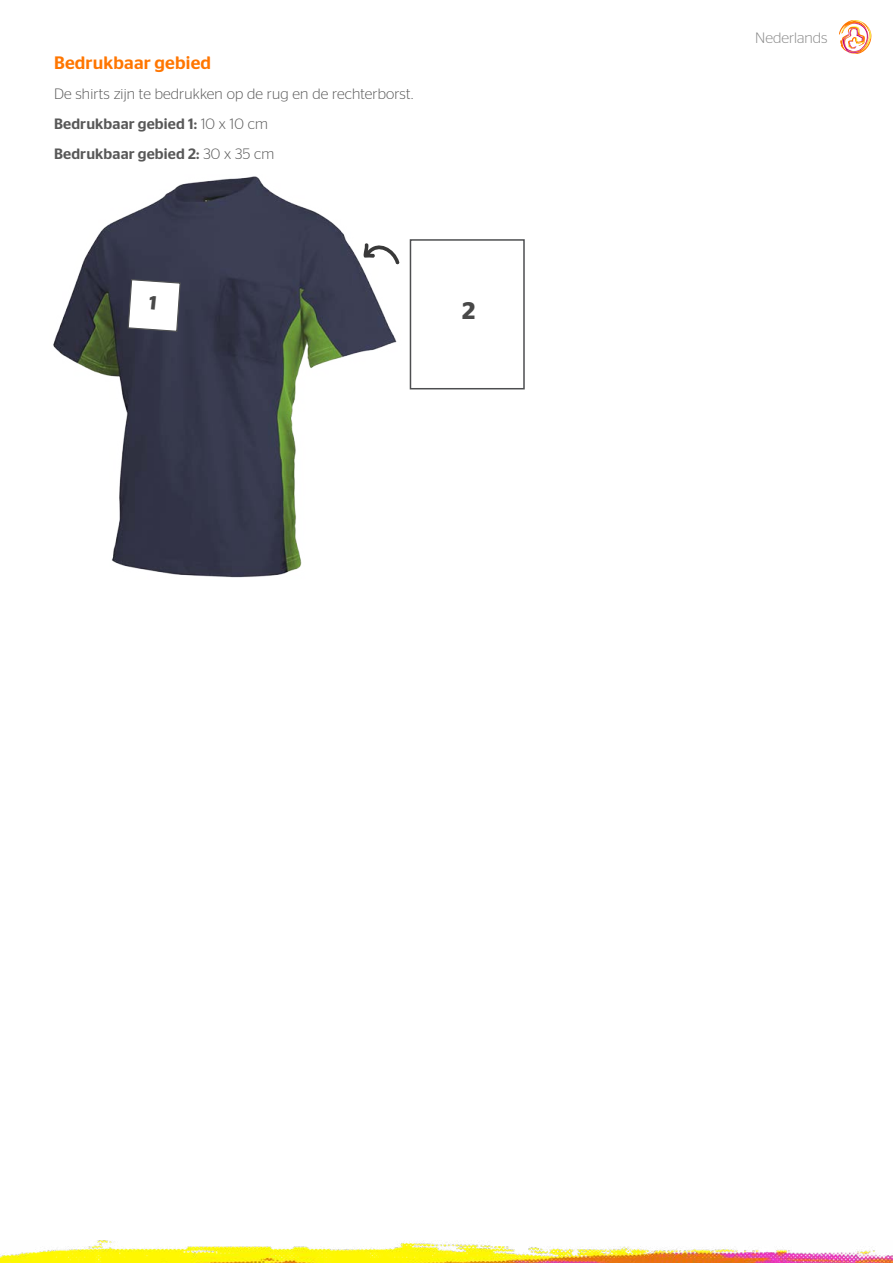
<style>
.page{position:relative;width:893px;height:1263px;background:#fff}
.page>*{position:absolute;margin:0;border:0;box-sizing:border-box;transform-origin:0 0}
.t1{font:600 24px "Stag Sans";color:#484848}
.t2{font:500 18px "Stag Sans";letter-spacing:.01em;color:#ff7600}
.t3{font:300 15px/30px "Stag Sans";letter-spacing:.01em;color:#585858}
.t4{font:300 15px "Stag Sans";color:#888}
.s1{font-weight:500}
</style>
<div class="page">
<img style="left:0;top:1240px;width:893px;height:23px">
<svg style="left:839px;top:20px;width:33px;height:34px"></svg>
<img style="left:53px;top:176px;width:362px;height:402px">
<div style="left:410px;top:239px;width:115px;height:150px;background:#fff;border:2px solid #4d4e50"></div>
<svg style="left:364px;top:239px;width:36px;height:26px"></svg>
<svg style="left:127px;top:278px;width:54px;height:55px"></svg>
<p class="t2" style="left:54px;top:52px;width:159px">Bedrukbaar gebied</p>
<p class="t3" style="left:54px;top:79px;width:361px">De shirts zijn te bedrukken op de rug en de rechterborst.<br><span class="s1">Bedrukbaar gebied 1:</span> 10 x 10 cm<br><span class="s1">Bedrukbaar gebied 2:</span> 30 x 35 cm</p>
<h1 class="t1" style="left:462px;top:297px;width:15px">2</h1>
<p class="t4" style="left:755px;top:30px;width:74px">Nederlands</p>
</div>
